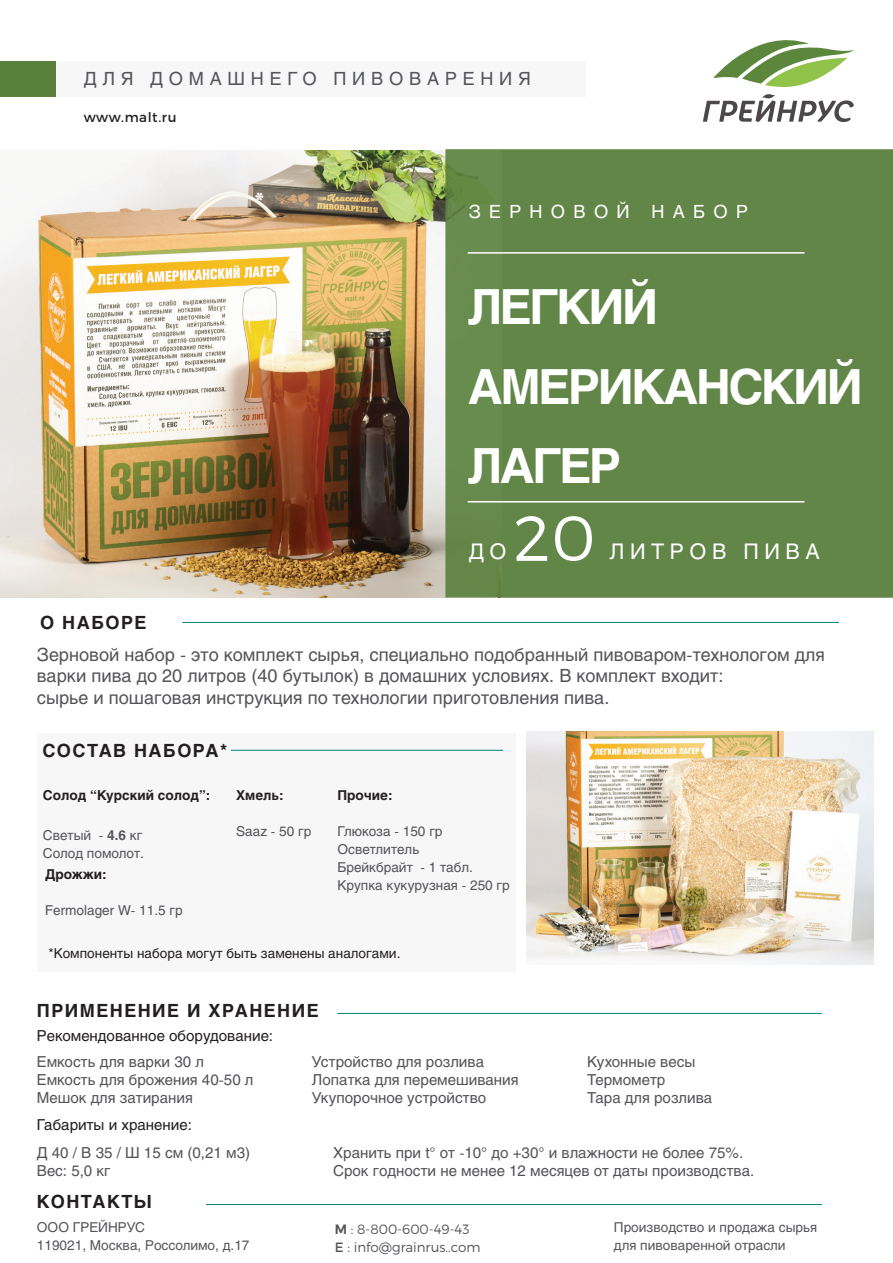
<style>
.page{position:relative;width:893px;height:1263px;background:#fff}
.page>*{position:absolute;margin:0;border:0;box-sizing:border-box;transform-origin:0 0}
.t1{font:300 63.6px "Montserrat";color:#fff}
.t2{font:700 48px/79.5px "Helios C";letter-spacing:-.05em;color:#fff}
.t3{font:21.3px "Helios C";letter-spacing:.26em;color:#fff}
.t4{font:18px/21.6px "Helios C";color:#545357}
.t5{font:700 18px "Helios C";letter-spacing:.08em;color:#231f20}
.t6{font:18px "Helios C";letter-spacing:.32em;color:#55565a}
.t7{font:18px "Helios C";letter-spacing:.46em;color:#fff}
.t8{font:15px/18px "Helios C";color:#545357}
.t9{font:15px "Helios C";color:#231f20}
.t10{font:13.5px/18px "Helios C";color:#545357}
.t11{font:13.5px/18px "Helios C";color:#55565a}
.t12{font:13.5px "Helios C";color:#231f20}
.t13{font:700 13.5px "Helios C";color:#231f20}
.t14{font:300 13.5px/18px "Montserrat";color:#55565a}
.t15{font:13.5px "Montserrat";letter-spacing:.04em;color:#231f20}
.s1{font-weight:700}
.s2{font-weight:600}
.s3{font-weight:400}
</style>
<div class="page">
<img style="left:0;top:150px;width:445px;height:447px">
<div style="left:445px;top:149px;width:448px;height:448px;background:#628548"></div>
<hr style="left:206px;top:1204px;width:616px;height:1px;background:#008575">
<hr style="left:182px;top:622px;width:657px;height:1px;background:#008575">
<div style="left:56px;top:61px;width:530px;height:36px;background:#f7f7f8"></div>
<div style="left:0;top:61px;width:56px;height:36px;background:#59803c"></div>
<hr style="left:468px;top:501px;width:336px;height:1px;background:#fff">
<hr style="left:337px;top:1013px;width:485px;height:1px;background:#008575">
<img style="left:526px;top:731px;width:348px;height:234px">
<div style="left:37px;top:733px;width:478px;height:239px;background:#f7f7f8"></div>
<hr style="left:231px;top:750px;width:272px;height:1px;background:#008575">
<svg style="left:703px;top:94px;width:151px;height:28px"></svg>
<svg style="left:713px;top:40px;width:141px;height:47px"></svg>
<hr style="left:468px;top:252px;width:336px;height:2px;background:#fff">
<p class="t6" style="left:84px;top:68px;width:449px">ДЛЯ ДОМАШНЕГО ПИВОВАРЕНИЯ</p>
<p class="t15" style="left:84px;top:108px;width:94px">www.malt.ru</p>
<p class="t5" style="left:40px;top:612px;width:108px">О НАБОРЕ</p>
<p class="t7" style="left:469px;top:201px;width:281px">ЗЕРНОВОЙ НАБОР</p>
<h2 class="t2" style="left:468px;top:267px;width:397px">ЛЕГКИЙ<br>АМЕРИКАНСКИЙ<br>ЛАГЕР</h2>
<h3 class="t3" style="left:469px;top:539px;width:39px">Д О</h3>
<h1 class="t1" style="left:513px;top:499px;width:83px">20</h1>
<h3 class="t3" style="left:610px;top:539px;width:212px">ЛИТРОВ ПИВА</h3>
<p class="t4" style="left:37px;top:643px;width:790px">Зерновой набор - это комплект сырья, специально подобранный пивоваром-технологом для варки пива до 20 литров (40 бутылок) в домашних условиях. В комплект входит:<br>сырье и пошаговая инструкция по технологии приготовления пива.</p>
<p class="t5" style="left:42px;top:740px;width:186px">СОСТАВ НАБОРА*</p>
<p class="t13" style="left:43px;top:787px;width:169px">Солод “Курский солод”:</p>
<p class="t10" style="left:43px;top:826px;width:103px">Светый - <span class="s1">4.6</span> кг<br>Солод помолот.</p>
<p class="t13" style="left:45px;top:866px;width:63px">Дрожжи:</p>
<p class="t10" style="left:45px;top:901px;width:139px">Fermolager W- 11.5 гр</p>
<p class="t13" style="left:236px;top:787px;width:49px">Хмель:</p>
<p class="t10" style="left:236px;top:822px;width:77px">Saaz - 50 гр</p>
<p class="t13" style="left:337px;top:787px;width:57px">Прочие:</p>
<p class="t10" style="left:337px;top:822px;width:174px">Глюкоза - 150 гр<br>Осветлитель<br>Брейкбрайт - 1 табл.<br>Крупка кукурузная - 250 гр</p>
<p class="t12" style="left:48px;top:945px;width:353px">*Компоненты набора могут быть заменены аналогами.</p>
<p class="t5" style="left:37px;top:1000px;width:283px">ПРИМЕНЕНИЕ И ХРАНЕНИЕ</p>
<p class="t9" style="left:37px;top:1027px;width:238px">Рекомендованное оборудование:</p>
<p class="t8" style="left:37px;top:1052px;width:218px">Емкость для варки 30 л<br>Емкость для брожения 40-50 л<br>Мешок для затирания</p>
<p class="t8" style="left:312px;top:1052px;width:208px">Устройство для розлива<br>Лопатка для перемешивания<br>Укупорочное устройство</p>
<p class="t8" style="left:587px;top:1052px;width:127px">Кухонные весы<br>Термометр<br>Тара для розлива</p>
<p class="t9" style="left:37px;top:1115px;width:157px">Габариты и хранение:</p>
<p class="t8" style="left:37px;top:1143px;width:215px">Д 40 / В 35 / Ш 15 см (0,21 м3)<br>Вес: 5,0 кг</p>
<p class="t5" style="left:37px;top:1191px;width:117px">КОНТАКТЫ</p>
<p class="t11" style="left:37px;top:1218px;width:214px">ООО ГРЕЙНРУС<br>119021, Москва, Россолимо, д.17</p>
<p class="t8" style="left:333px;top:1143px;width:423px">Хранить при t° от -10° до +30° и влажности не более 75%.<br>Срок годности не менее 12 месяцев от даты производства.</p>
<p class="t14" style="left:335px;top:1220px;width:147px"><span class="s2">M</span> : 8-800-600-49-43<br><span class="s3">E</span> : info@grainrus..com</p>
<p class="t11" style="left:614px;top:1218px;width:205px">Производство и продажа сырья для пивоваренной отрасли</p>
</div>
